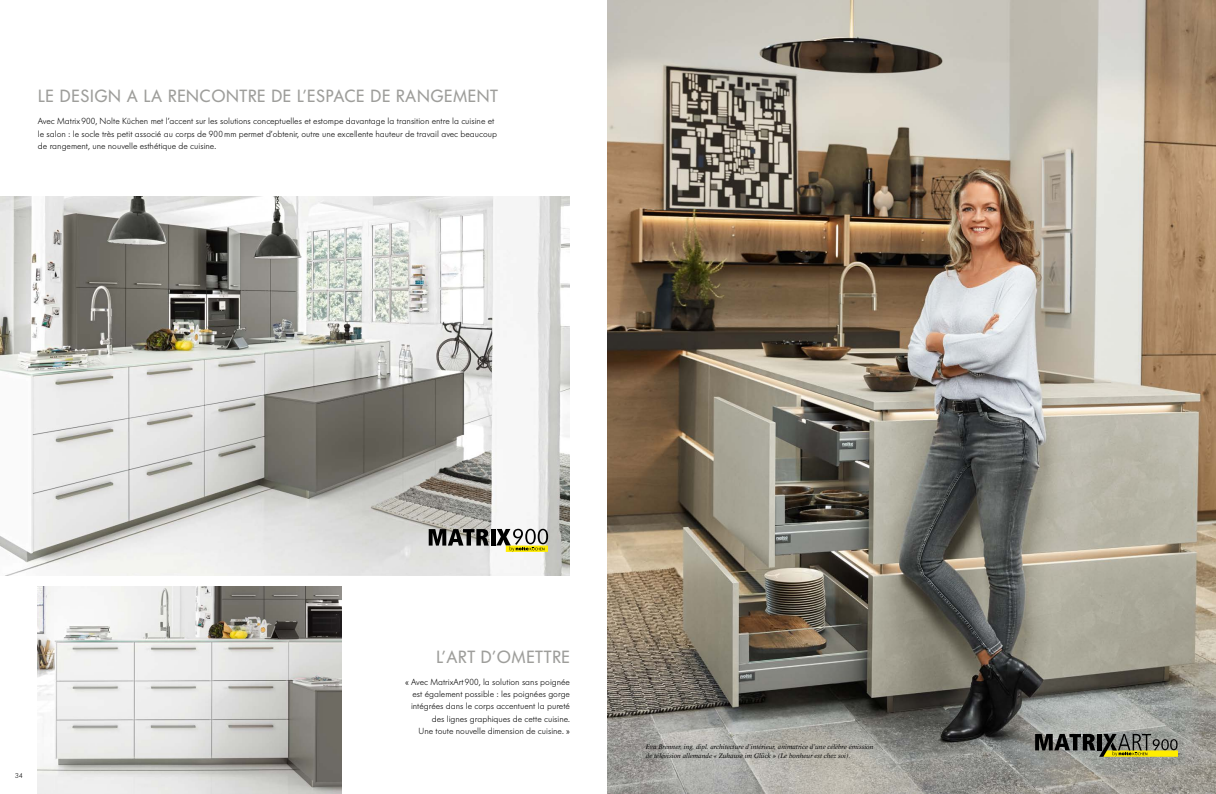
<style>
.page{position:relative;width:1216px;height:794px;background:#fff}
.page>*{position:absolute;margin:0;border:0;box-sizing:border-box;transform-origin:0 0}
.t1{font:17.5px "Futura BQ";letter-spacing:.035em;color:#9e9e9b}
.t2{font:300 8.75px/12.2px "Futura BQ";color:#000}
.t3{font:300 7px "Futura BQ";color:#000}
.t4{font:italic 6.56px/9.2px "Life LT Std";letter-spacing:-.005em;color:#000}
</style>
<div class="page">
<img style="left:0;top:196px;width:570px;height:379px">
<img style="left:38px;top:586px;width:304px;height:208px">
<img style="left:608px;top:0;width:607px;height:794px">
<svg style="left:1035px;top:734px;width:142px;height:22px;background:#6d6c50"></svg>
<div style="left:506px;top:545px;width:42px;height:7px;background:#feed16"></div>
<svg style="left:428px;top:529px;width:60px;height:16px"></svg>
<hr style="left:491px;top:529px;width:4px;height:16px;background:#000">
<svg style="left:496px;top:529px;width:52px;height:22px"></svg>
<h1 class="t1" style="left:38px;top:85px;width:461px">LE DESIGN A LA RENCONTRE DE L’ESPACE DE RANGEMENT</h1>
<p class="t2" style="left:38px;top:115px;width:460px">Avec Matrix900, Nolte Küchen met l’accent sur les solutions conceptuelles et estompe davantage la transition entre la cuisine et le salon : le socle très petit associé au corps de 900mm permet d’obtenir, outre une excellente hauteur de travail avec beaucoup de rangement, une nouvelle esthétique de cuisine.</p>
<p class="t3" style="left:15px;top:771px;width:9px">34</p>
<h1 class="t1" style="left:436px;top:645px;width:135px">L’ART D’OMETTRE</h1>
<p class="t2" style="left:405px;top:675px;width:166px;text-align:right">« Avec MatrixArt900, la solution sans poignée est également possible : les poignées gorge intégrées dans le corps accentuent la pureté des lignes graphiques de cette cuisine.<br>Une toute nouvelle dimension de cuisine. »</p>
<p class="t4" style="left:646px;top:742px;width:229px">Eva Brenner, ing. dipl. architecture d’intérieur, animatrice d’une célèbre émission de télévision allemande « Zuhause im Glück » (Le bonheur est chez soi).</p>
</div>
